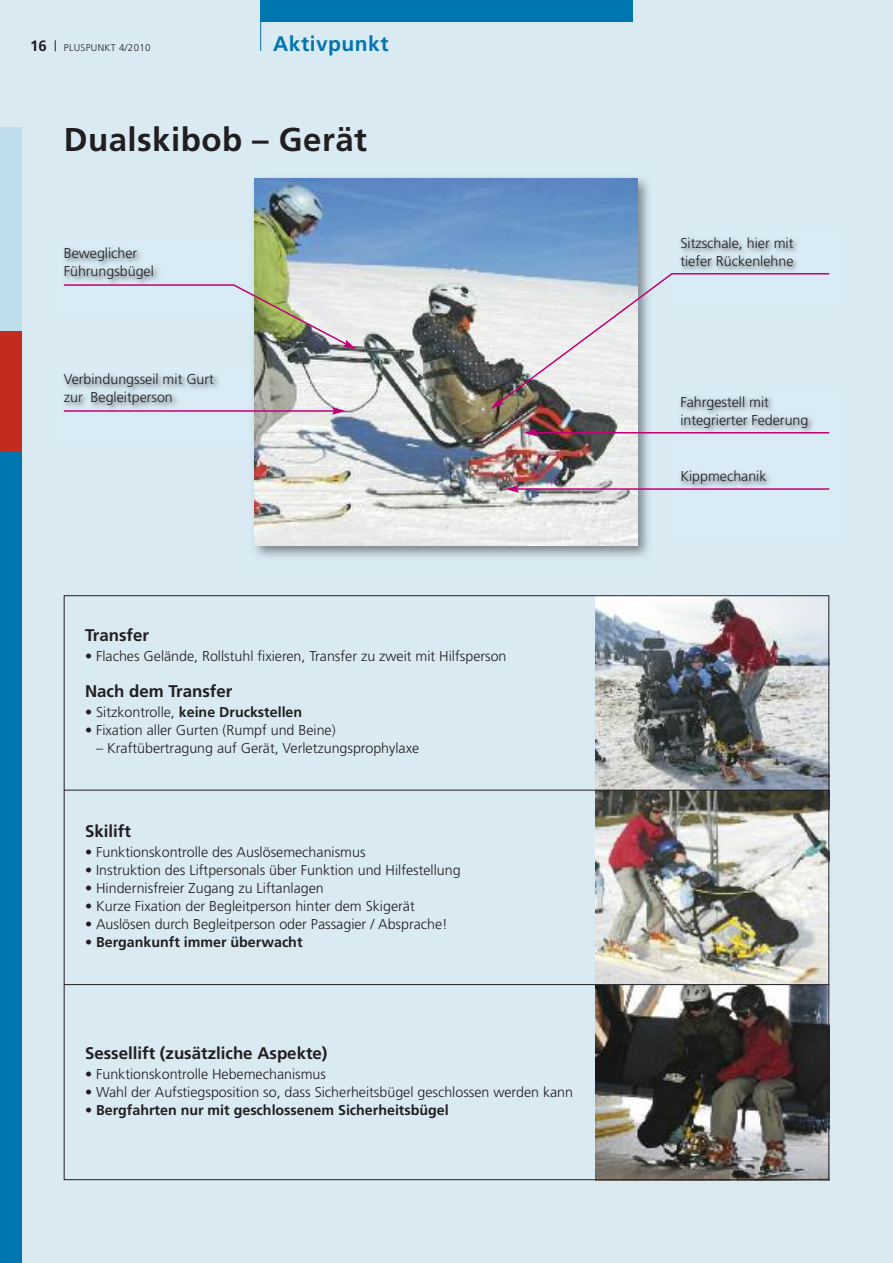
<style>
.page{position:relative;width:893px;height:1263px;background:#d9eaf3}
.page>*{position:absolute;margin:0;border:0;box-sizing:border-box;transform-origin:0 0}
.t1{font:700 33px "Frutiger";letter-spacing:.015em;color:#201e21}
.t2{font:700 21px "Frutiger";letter-spacing:.025em;color:#0076b0}
.t3{font:700 16.8px "Frutiger";color:#201e21}
.t4{font:300 14.25px/18px "Frutiger";color:#201e21}
.t5{font:700 14.25px "Frutiger";color:#201e21}
.t6{font:300 9.75px "Frutiger";letter-spacing:.035em;color:#201e21}
.s1{font-weight:700;font-size:15px}
.s2{font-weight:300}
</style>
<div class="page">
<img style="left:254px;top:178px;width:403px;height:379px">
<img style="left:254px;top:179px;width:383px;height:366px">
<div style="left:0;top:451px;width:21px;height:812px;background:#0076b0"></div>
<div style="left:0;top:331px;width:21px;height:120px;background:#c42b1f"></div>
<div style="left:0;top:128px;width:21px;height:203px;background:#bfddeb"></div>
<div style="left:260px;top:0;width:372px;height:21px;background:#0076b0"></div>
<hr style="left:260px;top:0;width:1px;height:51px;background:#0076b0">
<img style="left:595px;top:597px;width:232px;height:193px">
<img style="left:595px;top:791px;width:232px;height:193px">
<img style="left:595px;top:985px;width:232px;height:193px">
<hr style="left:64px;top:790px;width:765px;height:1px;background:#201e21">
<hr style="left:64px;top:984px;width:765px;height:1px;background:#201e21">
<img style="left:64px;top:248px;width:94px;height:36px">
<img style="left:63px;top:374px;width:155px;height:38px">
<img style="left:681px;top:238px;width:116px;height:33px">
<img style="left:674px;top:409px;width:156px;height:81px">
<img style="left:674px;top:465px;width:156px;height:1px">
<hr style="left:516px;top:488px;width:313px;height:2px;background:#c10077">
<svg style="left:505px;top:485px;width:14px;height:8px"></svg>
<hr style="left:535px;top:432px;width:294px;height:1px;background:#c10077">
<svg style="left:524px;top:429px;width:13px;height:7px"></svg>
<svg style="left:491px;top:272px;width:339px;height:137px"></svg>
<hr style="left:64px;top:410px;width:271px;height:2px;background:#c10077">
<svg style="left:332px;top:407px;width:14px;height:8px"></svg>
<svg style="left:63px;top:284px;width:293px;height:65px"></svg>
<p class="t6" style="left:30px;top:44px;width:122px"><span class="s1">16</span> PLUSPUNKT 4/2010</p>
<h2 class="t2" style="left:273px;top:35px;width:117px">Aktivpunkt</h2>
<h1 class="t1" style="left:64px;top:126px;width:305px">Dualskibob – Gerät</h1>
<p class="t4" style="left:64px;top:245px;width:92px">Beweglicher<br>Führungsbügel</p>
<p class="t4" style="left:64px;top:371px;width:152px">Verbindungsseil mit Gurt zur Begleitperson</p>
<p class="t3" style="left:85px;top:628px;width:66px">Transfer</p>
<p class="t4" style="left:85px;top:648px;width:423px">• Flaches Gelände, Rollstuhl fixieren, Transfer zu zweit mit Hilfsperson</p>
<p class="t3" style="left:85px;top:684px;width:149px">Nach dem Transfer</p>
<p class="t5" style="left:85px;top:706px;width:219px"><span class="s2">• Sitzkontrolle,</span> keine Druckstellen</p>
<p class="t4" style="left:85px;top:722px;width:252px">• Fixation aller Gurten (Rumpf und Beine)</p>
<p class="t4" style="left:96px;top:740px;width:325px">– Kraftübertragung auf Gerät, Verletzungsprophylaxe</p>
<p class="t3" style="left:85px;top:824px;width:47px">Skilift</p>
<p class="t4" style="left:85px;top:844px;width:282px">• Funktionskontrolle des Auslösemechanismus</p>
<p class="t4" style="left:85px;top:862px;width:377px">• Instruktion des Liftpersonals über Funktion und Hilfestellung</p>
<p class="t4" style="left:85px;top:880px;width:240px">• Hindernisfreier Zugang zu Liftanlagen</p>
<p class="t4" style="left:85px;top:898px;width:331px">• Kurze Fixation der Begleitperson hinter dem Skigerät</p>
<p class="t4" style="left:85px;top:916px;width:364px">• Auslösen durch Begleitperson oder Passagier / Absprache!</p>
<p class="t5" style="left:85px;top:936px;width:219px">• Bergankunft immer überwacht</p>
<p class="t3" style="left:85px;top:1046px;width:244px">Sessellift (zusätzliche Aspekte)</p>
<p class="t4" style="left:85px;top:1066px;width:242px">• Funktionskontrolle Hebemechanismus</p>
<p class="t4" style="left:85px;top:1084px;width:490px">• Wahl der Aufstiegsposition so, dass Sicherheitsbügel geschlossen werden kann</p>
<p class="t5" style="left:85px;top:1104px;width:365px">• Bergfahrten nur mit geschlossenem Sicherheitsbügel</p>
<p class="t4" style="left:680px;top:235px;width:115px">Sitzschale, hier mit tiefer Rückenlehne</p>
<p class="t4" style="left:680px;top:394px;width:130px">Fahrgestell mit integrierter Federung</p>
<p class="t4" style="left:680px;top:468px;width:88px">Kippmechanik</p>
</div>
